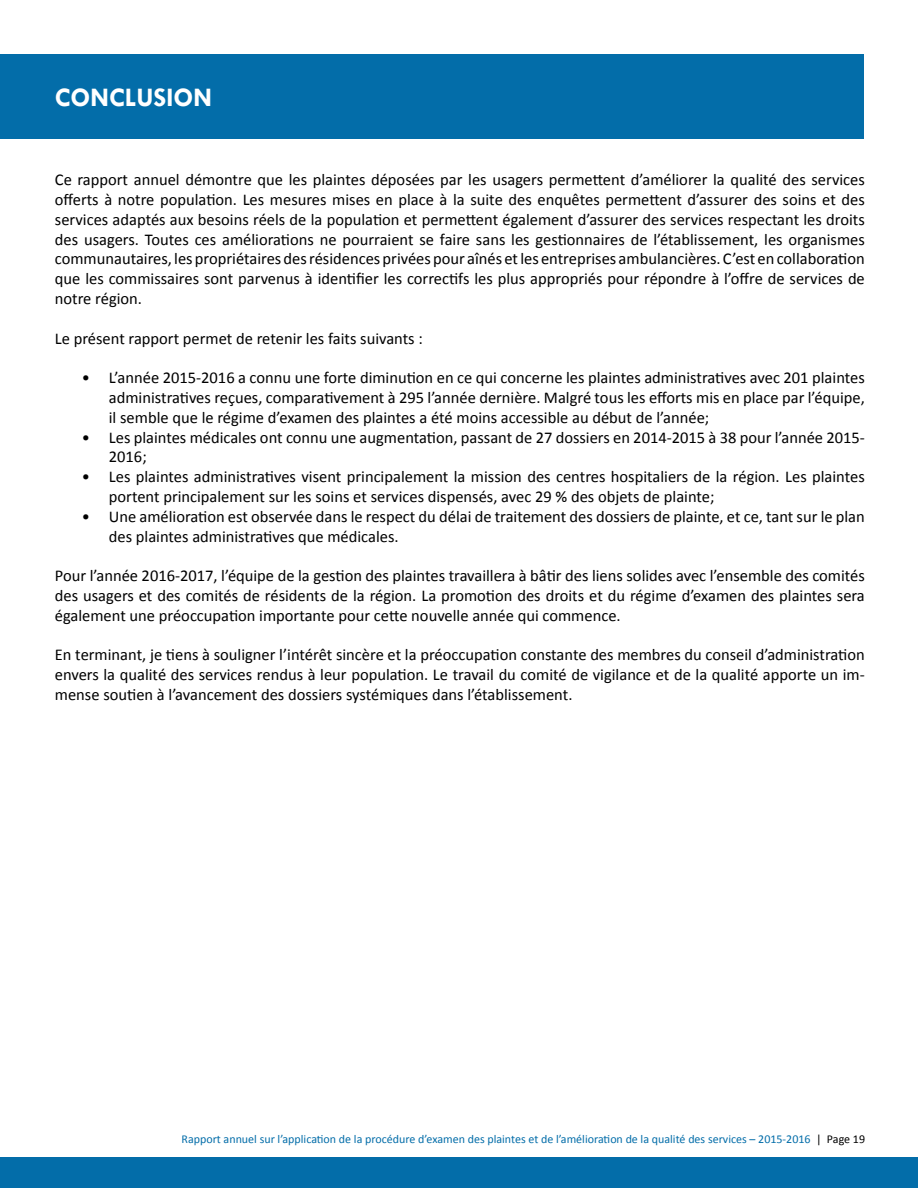
<style>
.page{position:relative;width:918px;height:1188px;background:#fff}
.page>*{position:absolute;margin:0;border:0;box-sizing:border-box;transform-origin:0 0}
.t1{font:700 27px "Tw Cen";color:#fff}
.t2{font:16.5px/19.8px "Calibri";color:#000;text-align:justify}
.t3{font:12px "Calibri";color:#036da9}
.s1{color:#000}
</style>
<div class="page">
<div style="left:0;top:1158px;width:918px;height:30px;background:#036da9"></div>
<div style="left:1px;top:54px;width:863px;height:85px;background:#036da9"></div>
<h1 class="t1" style="left:55px;top:82px;width:159px">CONCLUSION</h1>
<p class="t2" style="left:55px;top:169px;width:812px">Ce rapport annuel démontre que les plaintes déposées par les usagers permettent d’améliorer la qualité des services offerts à notre population. Les mesures mises en place à la suite des enquêtes permettent d’assurer des soins et des services adaptés aux besoins réels de la population et permettent également d’assurer des services respectant les droits des usagers. Toutes ces améliorations ne pourraient se faire sans les gestionnaires de l’établissement, les organismes communautaires, les propriétaires des résidences privées pour aînés et les entreprises ambulancières. C’est en collaboration que les commissaires sont parvenus à identifier les correctifs les plus appropriés pour répondre à l’offre de services de notre région.</p>
<p class="t2" style="left:55px;top:328px;width:370px">Le présent rapport permet de retenir les faits suivants :</p>
<p class="t2" style="left:109px;top:367px;width:758px;text-indent:-27px">• L’année 2015-2016 a connu une forte diminution en ce qui concerne les plaintes administratives avec 201 plaintes administratives reçues, comparativement à 295 l’année dernière. Malgré tous les efforts mis en place par l’équipe, il semble que le régime d’examen des plaintes a été moins accessible au début de l’année;</p>
<p class="t2" style="left:109px;top:427px;width:758px;text-indent:-27px">• Les plaintes médicales ont connu une augmentation, passant de 27 dossiers en 2014-2015 à 38 pour l’année 2015-<br>2016;</p>
<p class="t2" style="left:109px;top:466px;width:757px;text-indent:-27px">• Les plaintes administratives visent principalement la mission des centres hospitaliers de la région. Les plaintes portent principalement sur les soins et services dispensés, avec 29 % des objets de plainte;</p>
<p class="t2" style="left:109px;top:506px;width:757px;text-indent:-27px">• Une amélioration est observée dans le respect du délai de traitement des dossiers de plainte, et ce, tant sur le plan des plaintes administratives que médicales.</p>
<p class="t2" style="left:55px;top:565px;width:811px">Pour l’année 2016-2017, l’équipe de la gestion des plaintes travaillera à bâtir des liens solides avec l’ensemble des comités des usagers et des comités de résidents de la région. La promotion des droits et du régime d’examen des plaintes sera également une préoccupation importante pour cette nouvelle année qui commence.</p>
<p class="t2" style="left:55px;top:645px;width:811px">En terminant, je tiens à souligner l’intérêt sincère et la préoccupation constante des membres du conseil d’administration envers la qualité des services rendus à leur population. Le travail du comité de vigilance et de la qualité apporte un im&shy;mense soutien à l’avancement des dossiers systémiques dans l’établissement.</p>
<p class="t3" style="left:182px;top:1131px;width:685px">Rapport annuel sur l’application de la procédure d’examen des plaintes et de l’amélioration de la qualité des services – 2015-2016 <span class="s1">| Page 19</span></p>
</div>
